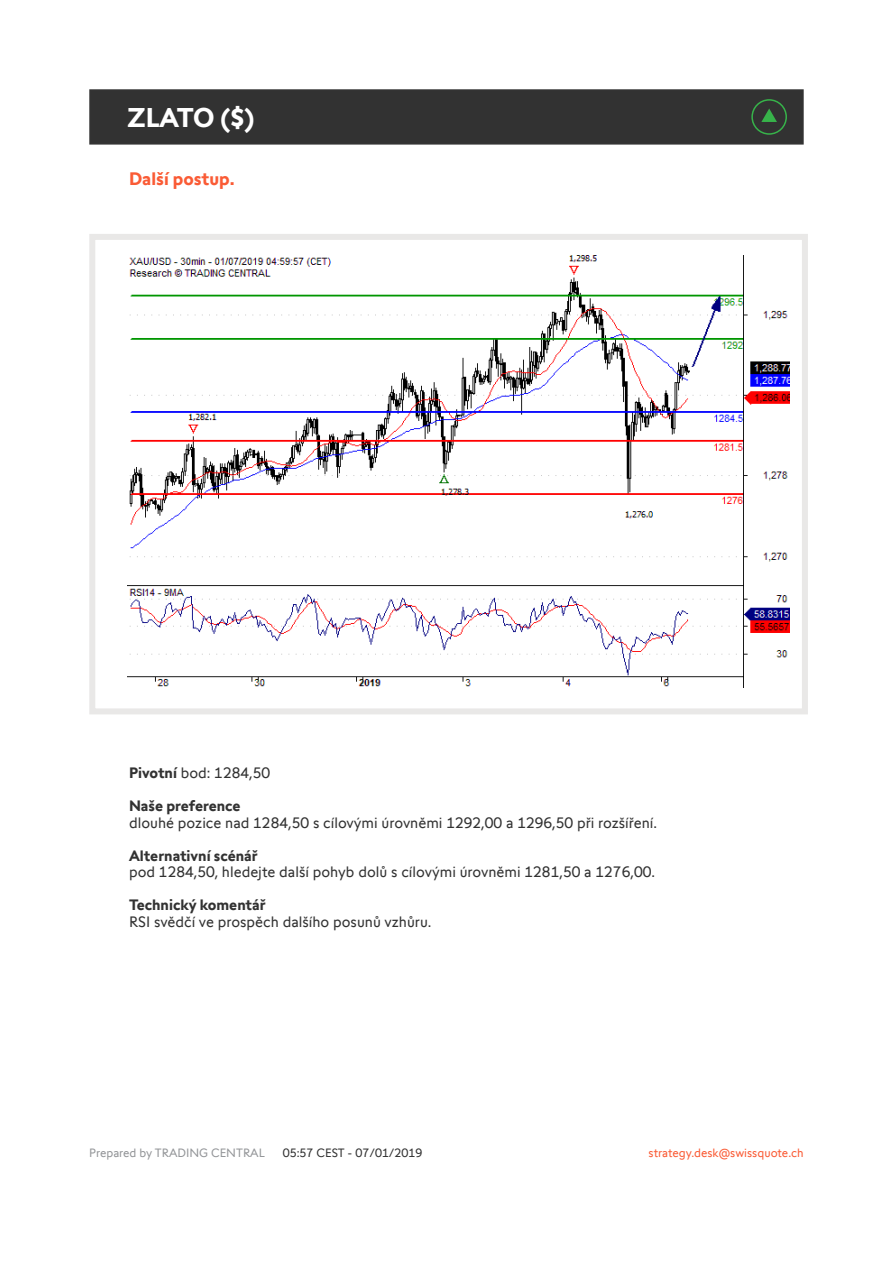
<style>
.page{position:relative;width:893px;height:1263px;background:#fff}
.page>*{position:absolute;margin:0;border:0;box-sizing:border-box;transform-origin:0 0}
.t1{font:700 27px "Swissquote CT";letter-spacing:-.015em;color:#fff}
.t2{font:700 18px "Swissquote CT";color:#fa5b35}
.t3{font:15px "Swissquote CT";color:#323232}
.t4{font:700 15px "Swissquote CT";color:#323232}
.t5{font:12px "Swissquote CT";color:#fa5b35}
.t6{font:12px "Swissquote CT";color:#939598}
.t7{font:12px "Swissquote CT";color:#323232}
.s1{font-weight:700}
</style>
<div class="page">
<div style="left:89px;top:234px;width:719px;height:480px;border:6px solid #e9e8e7"></div>
<div style="left:89px;top:89px;width:715px;height:56px;background:#323232;border:2px solid #323232"></div>
<img style="left:128px;top:255px;width:661px;height:432px">
<svg style="left:751px;top:99px;width:36px;height:36px"></svg>
<h1 class="t1" style="left:128px;top:101px;width:128px">ZLATO ($)</h1>
<p class="t2" style="left:129px;top:168px;width:107px">Další postup.</p>
<p class="t3" style="left:129px;top:764px;width:143px"><span class="s1">Pivotní</span> bod: 1284,50</p>
<p class="t4" style="left:129px;top:797px;width:113px">Naše preference</p>
<p class="t3" style="left:129px;top:814px;width:530px">dlouhé pozice nad 1284,50 s cílovými úrovněmi 1292,00 a 1296,50 při rozšíření.</p>
<p class="t4" style="left:129px;top:846px;width:130px">Alternativní scénář</p>
<p class="t3" style="left:129px;top:863px;width:528px">pod 1284,50, hledejte další pohyb dolů s cílovými úrovněmi 1281,50 a 1276,00.</p>
<p class="t4" style="left:129px;top:896px;width:138px">Technický komentář</p>
<p class="t3" style="left:129px;top:913px;width:304px">RSI svědčí ve prospěch dalšího posunů vzhůru.</p>
<p class="t6" style="left:89px;top:1145px;width:177px">Prepared by TRADING CENTRAL</p>
<p class="t7" style="left:283px;top:1145px;width:141px">05:57 CEST - 07/01/2019</p>
<p class="t5" style="left:649px;top:1145px;width:157px">strategy.desk@swissquote.ch</p>
</div>
